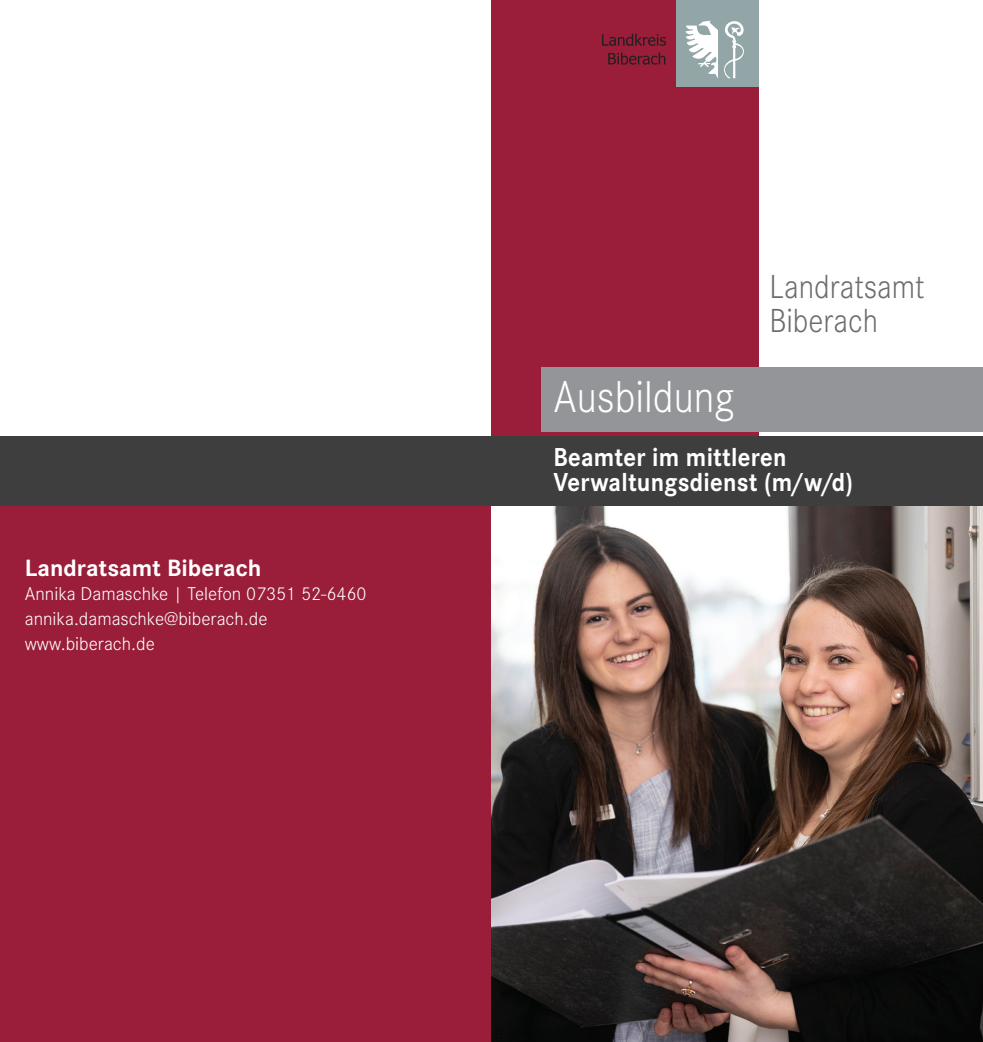
<style>
.page{position:relative;width:983px;height:1042px;background:#fff}
.page>*{position:absolute;margin:0;border:0;box-sizing:border-box;transform-origin:0 0}
.t1{font:300 46.2px "Corporate S";color:#fff;scale:.91 1}
.t2{font:300 34.65px/34.6px "Corporate S";color:#6c6d70;scale:.91 1}
.t3{font:700 26.95px/24.8px "Corporate S";letter-spacing:.01em;color:#fff;scale:.91 1}
.t4{font:700 24.5px "Corporate S";color:#fff}
.t5{font:300 19.25px/24.8px "Corporate S";color:#fff}
</style>
<div class="page">
<div style="left:491px;top:0;width:267px;height:486px;background:#9a1e3a"></div>
<div style="left:676px;top:0;width:82px;height:87px;background:#92a5a7"></div>
<svg style="left:685px;top:21px;width:32px;height:56px"></svg>
<svg style="left:724px;top:21px;width:19px;height:57px"></svg>
<svg style="left:602px;top:34px;width:64px;height:12px"></svg>
<svg style="left:608px;top:53px;width:57px;height:12px"></svg>
<div style="left:0;top:458px;width:491px;height:584px;background:#9a1e3a"></div>
<img style="left:491px;top:506px;width:491px;height:536px">
<div style="left:541px;top:367px;width:441px;height:64px;background:#939598"></div>
<div style="left:0;top:437px;width:982px;height:69px;background:#3e3e3f"></div>
<p class="t4" style="left:25px;top:553px;width:238px">Landratsamt Biberach</p>
<p class="t5" style="left:25px;top:582px;width:343px">Annika Damaschke | Telefon 07351 52-6460 annika.damaschke@biberach.de www.biberach.de</p>
<h2 class="t2" style="left:769px;top:269px;width:172px">Landratsamt<br>Biberach</h2>
<h1 class="t1" style="left:553px;top:370px;width:200px">Ausbildung</h1>
<h3 class="t3" style="left:553px;top:446px;width:330px">Beamter im mittleren<br>Verwaltungsdienst (m/w/d)</h3>
</div>
